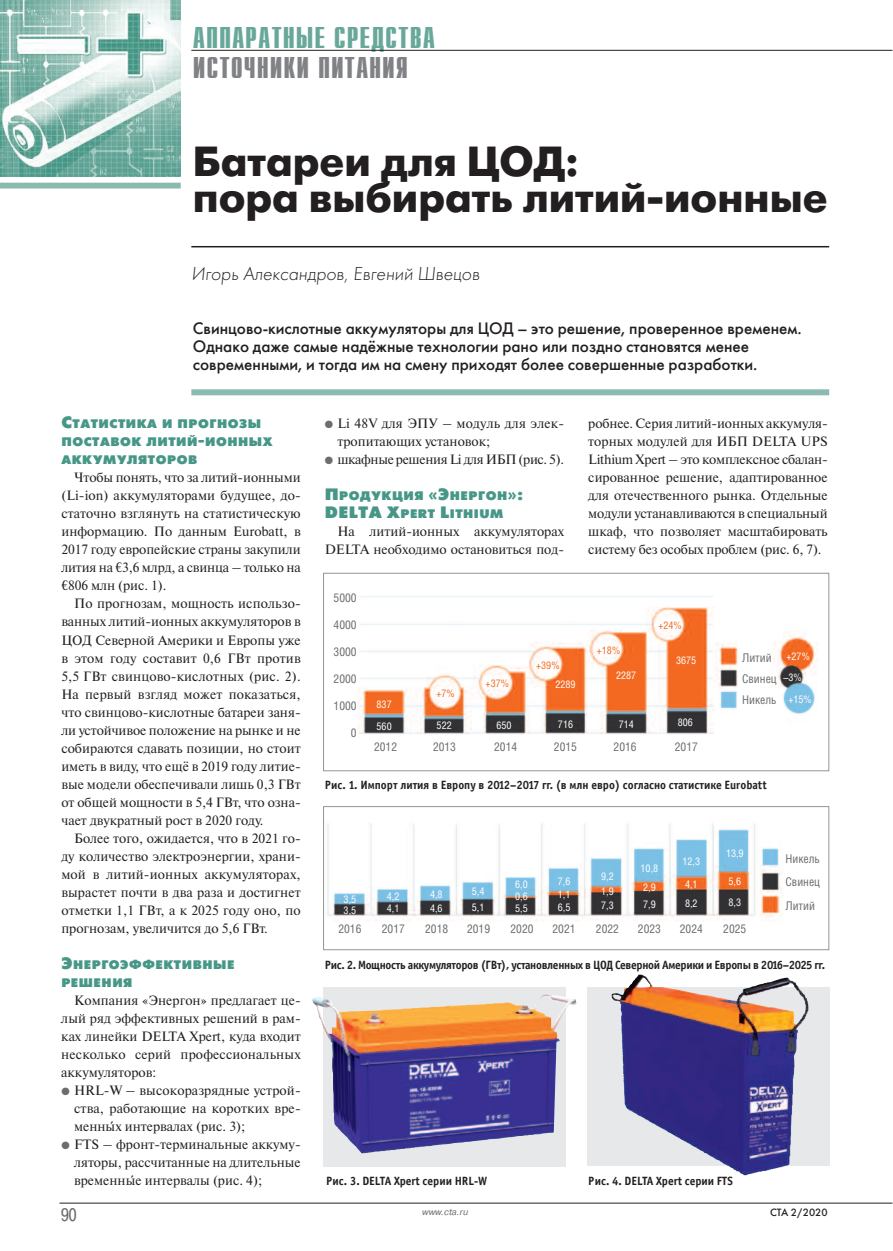
<style>
.page{position:relative;width:893px;height:1251px;background:#fff}
.page>*{position:absolute;margin:0;border:0;box-sizing:border-box;transform-origin:0 0}
.t1{font:700 42px/36px "Futura Futuris C";color:#231f20}
.t2{font:700 30px "Compact C";letter-spacing:.03em;color:#68a89a}
.t3{font:700 30px "Compact C";letter-spacing:.03em;color:#808285}
.t4{font:italic 19.5px "Futura Light C";color:#231f20}
.t5{font:18px "Pragmatica Cond C";color:#6c6d70}
.t6{font:16.5px/18px "Futura Futuris C";color:#231f20}
.t7{font:13.5px/18px "Newton C";color:#231f20;text-align:justify}
.t8{font:13.5px "Newton C";letter-spacing:-.025em;color:#231f20}
.t9{font:12.3px/18px "Futura Futuris Black C";letter-spacing:.045em;color:#469787}
.t10{font:12px "Officina Sans Bold C";color:#231f20;scale:.95 1}
.t11{font:12px/21.5px "Helios Cond C";color:#6c6d70}
.t12{font:12px "Officina Sans Bold C";letter-spacing:-.025em;color:#231f20;scale:.95 1}
.t13{font:10.5px/21.3px "Helios Cond C";color:#fff}
.t14{font:10.5px "Helios Cond C";color:#f36922}
.t15{font:10.5px "Futura Futuris C";color:#231f20}
.t16{font:italic 9px "Pragmatica C";color:#6c6d70}
.s1{font-size:16.5px}
.s2{color:#6c6d70}
</style>
<div class="page">
<div style="left:0;top:183px;width:181px;height:5px;background:#8bbab0"></div>
<hr style="left:191px;top:246px;width:638px;height:1px;background:#231f20">
<div style="left:191px;top:389px;width:638px;height:6px;background:#8bbab0"></div>
<img style="left:0;top:0;width:181px;height:176px">
<hr style="left:60px;top:1202px;width:832px;height:1px;background:#231f20">
<hr style="left:191px;top:50px;width:701px;height:1px;background:#231f20">
<img style="left:357px;top:596px;width:461px;height:139px">
<div style="left:323px;top:572px;width:506px;height:199px;border:1px solid #939598"></div>
<img style="left:327px;top:823px;width:456px;height:98px">
<div style="left:323px;top:806px;width:506px;height:143px;border:1px solid #939598"></div>
<div style="left:323px;top:986px;width:243px;height:180px;background:#e7e8e9"></div>
<div style="left:587px;top:986px;width:242px;height:179px;background:#e7e8e9"></div>
<img style="left:612px;top:974px;width:197px;height:200px">
<img style="left:312px;top:994px;width:264px;height:158px">
<h2 class="t2" style="left:193px;top:20px;width:244px">аппаратные средства</h2>
<h2 class="t3" style="left:193px;top:50px;width:217px">источники питания</h2>
<h1 class="t1" style="left:193px;top:144px;width:636px">Батареи для ЦОД:<br>пора выбирать литий-ионные</h1>
<h3 class="t4" style="left:191px;top:261px;width:290px">Игорь Александров, Евгений Швецов</h3>
<p class="t6" style="left:193px;top:319px;width:611px">Свинцово-кислотные аккумуляторы для ЦОД – это решение, проверенное временем.<br>Однако даже самые надёжные технологии рано или поздно становятся менее современными, и тогда им на смену приходят более совершенные разработки.</p>
<p class="t9" style="left:61px;top:415px;width:213px"><span class="s1">С</span>ТАТИСТИКА И ПРОГНОЗЫ<br>ПОСТАВОК ЛИТИЙ<span class="s1">-</span>ИОННЫХ<br>АККУМУЛЯТОРОВ</p>
<p class="t7" style="left:61px;top:468px;width:241px;text-indent:13px">Чтобы понять, что за литий-ионными (Li-ion) аккумуляторами будущее, до&shy;статочно взглянуть на статистическую информацию. По данным Eurobatt, в 2017 году европейские страны закупили лития на €3,6 млрд, а свинца – только на €806 млн (рис. 1).</p>
<p class="t7" style="left:61px;top:594px;width:241px;text-indent:13px">По прогнозам, мощность использо&shy;ванных литий-ионных аккумуляторов в ЦОД Северной Америки и Европы уже в этом году составит 0,6 ГВт против 5,5 ГВт свинцово-кислотных (рис. 2).<br>На первый взгляд может показаться, что свинцово-кислотные батареи заня&shy;ли устойчивое положение на рынке и не собираются сдавать позиции, но стоит иметь в виду, что ещё в 2019 году литие&shy;вые модели обеспечивали лишь 0,3 ГВт от общей мощности в 5,4 ГВт, что озна&shy;чает двукратный рост в 2020 году.</p>
<p class="t7" style="left:61px;top:828px;width:241px;text-indent:13px">Более того, ожидается, что в 2021 го&shy;ду количество электроэнергии, храни&shy;мой в литий-ионных аккумуляторах, вырастет почти в два раза и достигнет отметки 1,1 ГВт, а к 2025 году оно, по прогнозам, увеличится до 5,6 ГВт.</p>
<p class="t9" style="left:61px;top:955px;width:175px"><span class="s1">Э</span>НЕРГОЭФФЕКТИВНЫЕ<br>РЕШЕНИЯ</p>
<p class="t7" style="left:61px;top:990px;width:241px;text-indent:13px">Компания «Энергон» предлагает це&shy;лый ряд эффективных решений в рам&shy;ках линейки DELTA Xpert, куда входит несколько серий профессиональных аккумуляторов:</p>
<p class="t7" style="left:74px;top:1080px;width:228px;text-indent:-13px"><span class="s2">●</span> HRL-W – высокоразрядные устрой&shy;ства, работающие на коротких вре&shy;менныˆх интервалах (рис. 3);</p>
<p class="t7" style="left:74px;top:1134px;width:228px;text-indent:-13px"><span class="s2">●</span> FTS – фронт-терминальные аккуму&shy;ляторы, рассчитанные на длительные временныˆе интервалы (рис. 4);</p>
<p class="t7" style="left:337px;top:414px;width:228px;text-indent:-13px"><span class="s2">●</span> Li 48V для ЭПУ – модуль для элек&shy;тропитающих установок;</p>
<p class="t8" style="left:325px;top:451px;width:241px"><span class="s2">●</span> шкафные решения Li для ИБП (рис. 5).</p>
<p class="t9" style="left:325px;top:487px;width:200px"><span class="s1">П</span>РОДУКЦИЯ <span class="s1">«Э</span>НЕРГОН<span class="s1">»:<br>DELTA X</span>PERT <span class="s1">L</span>ITHIUM</p>
<p class="t7" style="left:325px;top:522px;width:241px;text-align:right">На литий-ионных аккумуляторах<br>DELTA необходимо остановиться под-</p>
<p class="t7" style="left:588px;top:414px;width:241px">робнее. Серия литий-ионных аккумуля&shy;торных модулей для ИБП DELTA UPS Lithium Xpert – это комплексное сбалан&shy;сированное решение, адаптированное для отечественного рынка. Отдельные модули устанавливаются в специальный шкаф, что позволяет масштабировать систему без особых проблем (рис. 6, 7).</p>
<p class="t11" style="left:334px;top:588px;width:25px">5000</p>
<p class="t11" style="left:334px;top:615px;width:25px">4000</p>
<p class="t11" style="left:334px;top:642px;width:25px">3000</p>
<p class="t11" style="left:334px;top:669px;width:25px">2000</p>
<p class="t11" style="left:334px;top:695px;width:25px">1000</p>
<p class="t11" style="left:351px;top:722px;width:7px">0</p>
<p class="t13" style="left:377px;top:694px;width:17px">837<br>560</p>
<p class="t14" style="left:536px;top:661px;width:25px">+39%</p>
<p class="t14" style="left:597px;top:646px;width:25px">+18%</p>
<p class="t14" style="left:658px;top:621px;width:25px">+24%</p>
<p class="t13" style="left:676px;top:650px;width:22px">3675</p>
<p class="t13" style="left:616px;top:665px;width:22px">2287</p>
<p class="t14" style="left:486px;top:679px;width:25px">+37%</p>
<p class="t13" style="left:555px;top:674px;width:22px">2289</p>
<p class="t14" style="left:436px;top:689px;width:20px">+7%</p>
<p class="t13" style="left:437px;top:715px;width:17px">522</p>
<p class="t13" style="left:497px;top:715px;width:17px">650</p>
<p class="t13" style="left:558px;top:714px;width:17px">716</p>
<p class="t13" style="left:619px;top:714px;width:17px">714</p>
<p class="t13" style="left:678px;top:712px;width:17px">806</p>
<p class="t11" style="left:374px;top:737px;width:25px">2012</p>
<p class="t11" style="left:433px;top:737px;width:25px">2013</p>
<p class="t11" style="left:494px;top:737px;width:25px">2014</p>
<p class="t11" style="left:554px;top:737px;width:25px">2015</p>
<p class="t11" style="left:614px;top:737px;width:25px">2016</p>
<p class="t11" style="left:675px;top:737px;width:25px">2017</p>
<p class="t13" style="left:786px;top:646px;width:25px">+27%</p>
<p class="t11" style="left:742px;top:647px;width:36px">Литий<br>Свинец<br>Никель</p>
<p class="t13" style="left:783px;top:667px;width:20px">–3%</p>
<p class="t13" style="left:788px;top:689px;width:25px">+15%</p>
<p class="t10" style="left:325px;top:779px;width:467px">Рис. 1. Импорт лития в Европу в 2012–2017 гг. (в млн евро) согласно статистике Eurobatt</p>
<p class="t13" style="left:515px;top:874px;width:14px">6,0</p>
<p class="t13" style="left:515px;top:898px;width:14px">5,5</p>
<p class="t13" style="left:344px;top:894px;width:14px;line-height:10.9px">3,5<br>3,5</p>
<p class="t13" style="left:387px;top:890px;width:14px;line-height:12.5px">4,2<br>4,1</p>
<p class="t13" style="left:430px;top:888px;width:14px;line-height:14px">4,8<br>4,6</p>
<p class="t13" style="left:472px;top:884px;width:14px;line-height:15.5px">5,4<br>5,1</p>
<p class="t13" style="left:515px;top:886px;width:14px">0,6</p>
<p class="t13" style="left:558px;top:871px;width:14px">7,6</p>
<p class="t13" style="left:558px;top:897px;width:14px">6,5</p>
<p class="t13" style="left:558px;top:884px;width:14px">1,1</p>
<p class="t13" style="left:601px;top:866px;width:14px">9,2</p>
<p class="t13" style="left:601px;top:895px;width:14px">7,3</p>
<p class="t13" style="left:601px;top:881px;width:14px">1,9</p>
<p class="t13" style="left:641px;top:858px;width:19px">10,8</p>
<p class="t13" style="left:643px;top:894px;width:14px">7,9</p>
<p class="t13" style="left:643px;top:877px;width:14px">2,9</p>
<p class="t13" style="left:683px;top:851px;width:19px">12,3</p>
<p class="t13" style="left:685px;top:893px;width:14px">8,2</p>
<p class="t13" style="left:685px;top:874px;width:14px">4,1</p>
<p class="t13" style="left:726px;top:843px;width:19px">13,9</p>
<p class="t13" style="left:728px;top:871px;width:14px">5,6</p>
<p class="t13" style="left:728px;top:892px;width:14px">8,3</p>
<p class="t11" style="left:338px;top:918px;width:25px">2016</p>
<p class="t11" style="left:382px;top:918px;width:25px">2017</p>
<p class="t11" style="left:425px;top:918px;width:25px">2018</p>
<p class="t11" style="left:467px;top:918px;width:25px">2019</p>
<p class="t11" style="left:511px;top:918px;width:25px">2020</p>
<p class="t11" style="left:552px;top:918px;width:25px">2021</p>
<p class="t11" style="left:596px;top:918px;width:25px">2022</p>
<p class="t11" style="left:638px;top:918px;width:25px">2023</p>
<p class="t11" style="left:680px;top:918px;width:25px">2024</p>
<p class="t11" style="left:723px;top:918px;width:25px">2025</p>
<p class="t11" style="left:785px;top:849px;width:36px">Никель</p>
<p class="t11" style="left:785px;top:872px;width:36px">Свинец</p>
<p class="t11" style="left:785px;top:895px;width:31px">Литий</p>
<p class="t12" style="left:325px;top:959px;width:528px">Рис. 2. Мощность аккумуляторов (ГВт), установленных в ЦОД Северной Америки и Европы в 2016–2025 гг.</p>
<p class="t10" style="left:326px;top:1175px;width:171px">Рис. 3. DELTA Xpert серии HRL-W</p>
<p class="t10" style="left:588px;top:1175px;width:154px">Рис. 4. DELTA Xpert серии FTS</p>
<h3 class="t5" style="left:61px;top:1203px;width:17px">90</h3>
<p class="t16" style="left:422px;top:1206px;width:48px">www.cta.ru</p>
<p class="t15" style="left:770px;top:1206px;width:59px">СТА 2/2020</p>
</div>
